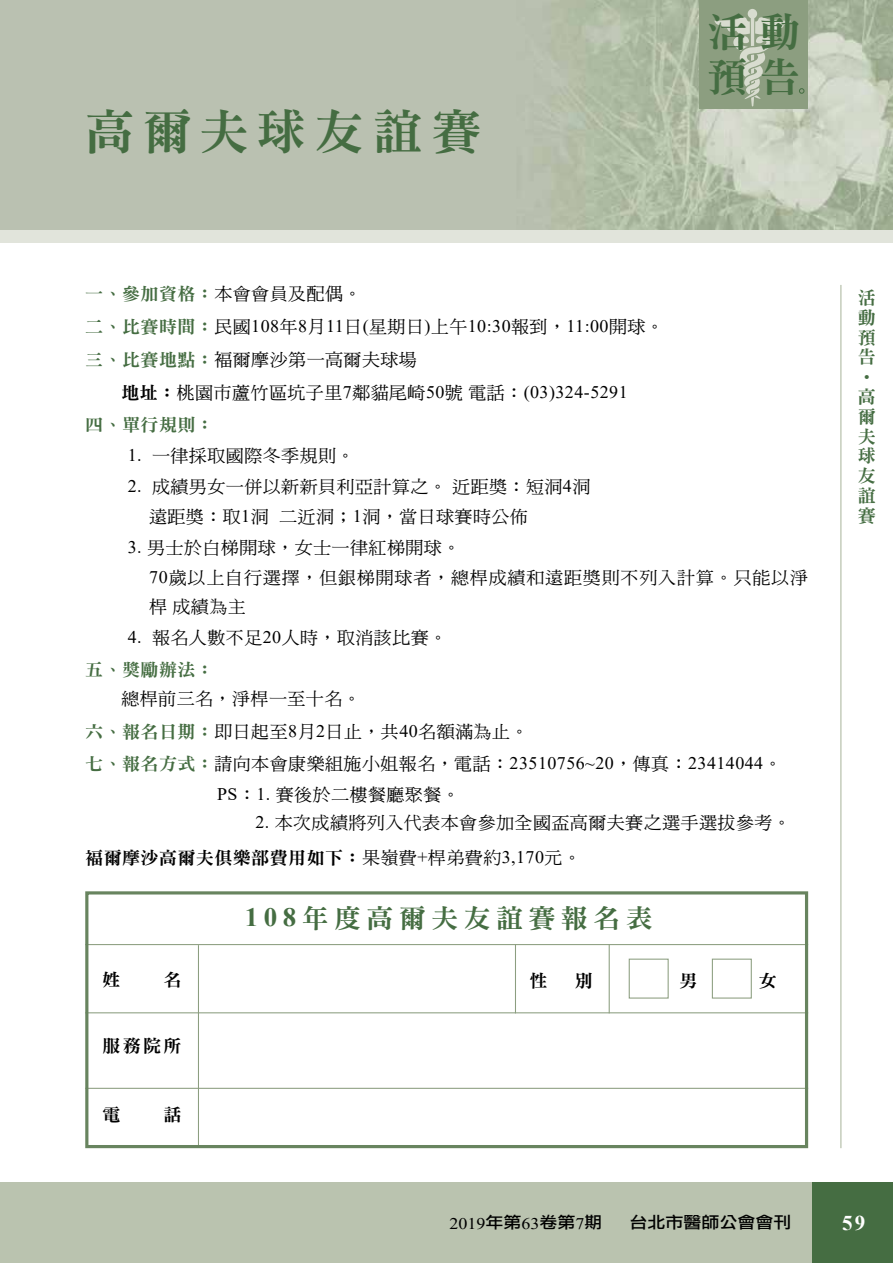
<style>
.page{position:relative;width:893px;height:1263px;background:#fff}
.page>*{position:absolute;margin:0;border:0;box-sizing:border-box;transform-origin:0 0}
.t1{font:48.45px "DFN Ming W9 WIN BF";letter-spacing:.165em;color:#456d42}
.t2{font:40.5px/45px "DFN Ming W9 WIN BF";color:#456d42}
.t3{font:26.4px "DFN Ming W9 WIN BF";letter-spacing:.2em;color:#456d42}
.t4{font:700 21px "Times New Roman";color:#fff}
.t5{font:18px/19.8px "DFN Ming W9 WIN BF";color:#456d42;text-align:justify}
.t6{font:17.7px/32.7px "DF Ming Md HK BF";letter-spacing:.025em;color:#000}
.t7{font:17.7px/30.6px "DF Ming Md HK BF";letter-spacing:.045em;color:#000}
.t8{font:17.7px "DFN Ming W9 WIN BF";letter-spacing:.025em;color:#000}
.t9{font:17.7px "Times New Roman";letter-spacing:.025em;color:#000}
.t10{font:17.7px "DFN Ming W9 WIN BF";letter-spacing:.025em;color:#456d42}
.t11{font:16.2px "Times New Roman";color:#000;scale:1.11 1}
.t12{font:16.2px "DF Li Hei Md HK BF";color:#000;scale:1.11 1}
.s1{font-family:"DFN Ming W9 WIN BF";color:#456d42}
.s2{font-family:"DF Ming Md HK BF"}
.s3{font-family:"DFN Ming W9 WIN BF"}
.s4{font-family:"Times New Roman"}
.s5{font-family:"Times New Roman";font-weight:700}
.s6{font-family:"DF Li Hei Md HK BF"}
</style>
<div class="page">
<div style="left:0;top:230px;width:893px;height:12px;background:#e1e4db"></div>
<div style="left:0;top:1182px;width:833px;height:81px;background:#bac3af"></div>
<div style="left:812px;top:1182px;width:81px;height:81px;background:#456d42"></div>
<hr style="left:840px;top:285px;width:1px;height:863px;background:#bac3af">
<img style="left:1px;top:0;width:892px;height:230px">
<hr style="left:0;top:0;width:1px;height:230px;background:#bac3af">
<div style="left:699px;top:0;width:109px;height:109px;background:#8c9e80"></div>
<svg style="left:714px;top:9px;width:77px;height:97px"></svg>
<svg style="left:799px;top:88px;width:5px;height:6px"></svg>
<hr style="left:85px;top:1012px;width:723px;height:1px;background:#8c9e80">
<hr style="left:85px;top:944px;width:723px;height:1px;background:#8c9e80">
<hr style="left:85px;top:1088px;width:723px;height:1px;background:#8c9e80">
<hr style="left:198px;top:945px;width:1px;height:201px;background:#8c9e80">
<hr style="left:515px;top:944px;width:1px;height:69px;background:#8c9e80">
<hr style="left:609px;top:944px;width:1px;height:69px;background:#8c9e80">
<div style="left:85px;top:891px;width:723px;height:257px;border:3px solid #68845f"></div>
<div style="left:629px;top:959px;width:40px;height:39px;border:1px solid #8c9e80"></div>
<div style="left:712px;top:959px;width:40px;height:39px;border:1px solid #8c9e80"></div>
<h1 class="t1" style="left:85px;top:107px;width:398px">高爾夫球友誼賽</h1>
<h2 class="t2" style="left:707px;top:9px;width:95px">活動預告</h2>
<p class="t6" style="left:85px;top:278px;width:278px"><span class="s1">一、參加資格：</span>本會會員及配偶。</p>
<p class="t9" style="left:85px;top:314px;width:580px"><span class="s1">二、比賽時間：</span><span class="s2">民國</span>108<span class="s2">年</span>8<span class="s2">月</span>11<span class="s2">日</span>(<span class="s2">星期日</span>)<span class="s2">上午</span>10:30<span class="s2">報到，</span>11:00<span class="s2">開球。</span></p>
<p class="t6" style="left:121px;top:343px;width:508px;text-indent:-36px"><span class="s1">三、比賽地點：</span>褔爾摩沙第一高爾夫球場<br><span class="s3">地址：</span>桃園市蘆竹區坑子里<span class="s4">7</span>鄰貓尾崎<span class="s4">50</span>號電話：<span class="s4">(03)324-5291</span></p>
<p class="t10" style="left:85px;top:416px;width:130px">四、單行規則：</p>
<p class="t6" style="left:128px;top:439px;width:228px"><span class="s4">1.</span> 一律採取國際冬季規則。</p>
<p class="t6" style="left:149px;top:471px;width:443px;line-height:30.6px;text-indent:-21px"><span class="s4">2.</span> 成績男女一併以新新貝利亞計算之。近距獎：短洞<span class="s4">4</span>洞遠距獎：取<span class="s4">1</span>洞 二近洞；<span class="s4">1</span>洞，當日球賽時公佈</p>
<p class="t7" style="left:149px;top:532px;width:660px;text-indent:-21px"><span class="s4">3.</span> 男士於白梯開球，女士一律紅梯開球。<br><span class="s4">70</span>歲以上自行選擇，但銀梯開球者，總桿成績和遠距獎則不列入計算。只能以淨</p>
<p class="t6" style="left:149px;top:590px;width:98px">桿成績為主</p>
<p class="t6" style="left:128px;top:621px;width:321px"><span class="s4">4.</span> 報名人數不足<span class="s4">20</span>人時，取消該比賽。</p>
<p class="t10" style="left:85px;top:661px;width:130px">五、獎勵辦法：</p>
<p class="t6" style="left:85px;top:682px;width:698px;text-indent:36px">總桿前三名，淨桿一至十名。<br><span class="s1">六、報名日期：</span>即日起至<span class="s4">8</span>月<span class="s4">2</span>日止，共<span class="s4">40</span>名額滿為止。<br><span class="s1">七、報名方式：</span>請向本會康樂組施小姐報名，電話：<span class="s4">23510756~20</span>，傳真：<span class="s4">23414044</span>。</p>
<p class="t6" style="left:217px;top:778px;width:244px"><span class="s4">PS</span>：<span class="s4">1.</span> 賽後於二樓餐廳聚餐。</p>
<p class="t6" style="left:255px;top:807px;width:537px"><span class="s4">2.</span> 本次成績將列入代表本會參加全國盃高爾夫賽之選手選拔參考。</p>
<p class="t8" style="left:85px;top:849px;width:497px">褔爾摩沙高爾夫俱樂部費用如下：<span class="s2">果嶺費</span><span class="s4">+</span><span class="s2">桿弟費約</span><span class="s4">3,170</span><span class="s2">元。</span></p>
<h3 class="t3" style="left:245px;top:905px;width:409px"><span class="s5">108</span>年度高爾夫友誼賽報名表</h3>
<p class="t8" style="left:102px;top:970px;width:19px">姓</p>
<p class="t8" style="left:164px;top:970px;width:19px">名</p>
<p class="t8" style="left:530px;top:971px;width:19px">性</p>
<p class="t8" style="left:575px;top:971px;width:19px">別</p>
<p class="t8" style="left:679px;top:971px;width:19px">男</p>
<p class="t8" style="left:759px;top:971px;width:19px">女</p>
<p class="t8" style="left:102px;top:1037px;width:81px">服務院所</p>
<p class="t8" style="left:102px;top:1106px;width:19px">電</p>
<p class="t8" style="left:164px;top:1106px;width:19px">話</p>
<p class="t5" style="left:858px;top:288px;width:19px">活動預告</p>
<p class="t5" style="left:877px;top:368px;width:19px;rotate:90deg">•</p>
<p class="t5" style="left:858px;top:387px;width:19px">高爾夫球友誼賽</p>
<p class="t11" style="left:449px;top:1212px;width:139px">2019<span class="s6">年第</span>63<span class="s6">卷第</span>7<span class="s6">期</span></p>
<p class="t12" style="left:629px;top:1214px;width:147px">台北市醫師公會會刊</p>
<p class="t4" style="left:842px;top:1207px;width:25px">59</p>
</div>
